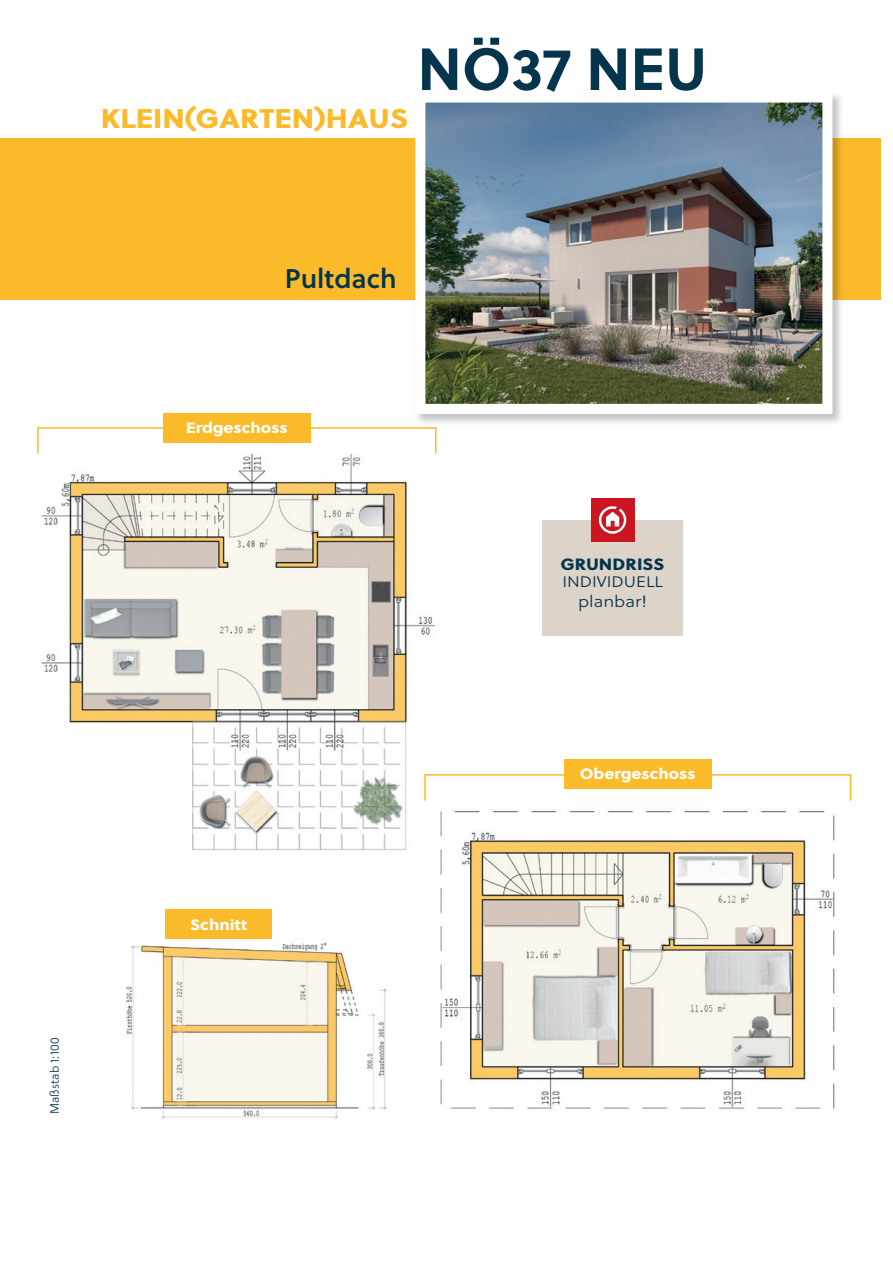
<style>
.page{position:relative;width:893px;height:1263px;background:#fff}
.page>*{position:absolute;margin:0;border:0;box-sizing:border-box;transform-origin:0 0}
.t1{font:700 59.25px "Soleil";color:#05354c}
.t2{font:27px "Soleil Xb";color:#faba29;scale:1.11 1}
.t3{font:27px "Soleil Sb";color:#05354c}
.t4{font:16.35px "Soleil Xb";color:#05354c;scale:1.11 1}
.t5{font:16.35px "Soleil Lt";color:#05354c;scale:1.11 1}
.t6{font:15.3px "Soleil Lt";color:#05354c;scale:1.11 1}
.t7{font:15px "Soleil Xb";color:#fff;scale:1.11 1}
.t8{font:12px "Soleil Lt";color:#05354c}
</style>
<div class="page">
<div style="left:0;top:138px;width:880px;height:162px;background:#faba29"></div>
<div style="left:542px;top:520px;width:141px;height:116px;background:#dcd4c8"></div>
<div style="left:591px;top:498px;width:43px;height:44px;background:#cb1622"></div>
<svg style="left:599px;top:506px;width:27px;height:28px"></svg>
<img style="left:41px;top:438px;width:396px;height:413px">
<div style="left:163px;top:413px;width:148px;height:30px;background:#faba29"></div>
<img style="left:412px;top:778px;width:440px;height:331px">
<div style="left:564px;top:759px;width:147px;height:30px;background:#faba29"></div>
<img style="left:417px;top:94px;width:424px;height:329px">
<img style="left:832px;top:138px;width:9px;height:162px">
<img style="left:426px;top:103px;width:395px;height:300px">
<div style="left:415px;top:92px;width:417px;height:322px;border:10px solid #fff"></div>
<img style="left:126px;top:923px;width:261px;height:197px">
<div style="left:166px;top:909px;width:106px;height:30px;background:#faba29"></div>
<h2 class="t2" style="left:101px;top:107px;width:278px">KLEIN(GARTEN)HAUS</h2>
<h1 class="t1" style="left:417px;top:35px;width:291px">NÖ37 NEU</h1>
<h2 class="t3" style="left:285px;top:263px;width:113px">Pultdach</h2>
<p class="t7" style="left:186px;top:422px;width:93px">Erdgeschoss</p>
<p class="t4" style="left:560px;top:557px;width:95px">GRUNDRISS</p>
<p class="t6" style="left:562px;top:573px;width:92px">INDIVIDUELL</p>
<p class="t5" style="left:578px;top:591px;width:64px">planbar!</p>
<p class="t8" style="left:48px;top:1114px;width:78px;rotate:-90deg">Maßstab 1:100</p>
<p class="t7" style="left:190px;top:918px;width:53px">Schnitt</p>
<p class="t7" style="left:580px;top:768px;width:106px">Obergeschoss</p>
</div>
